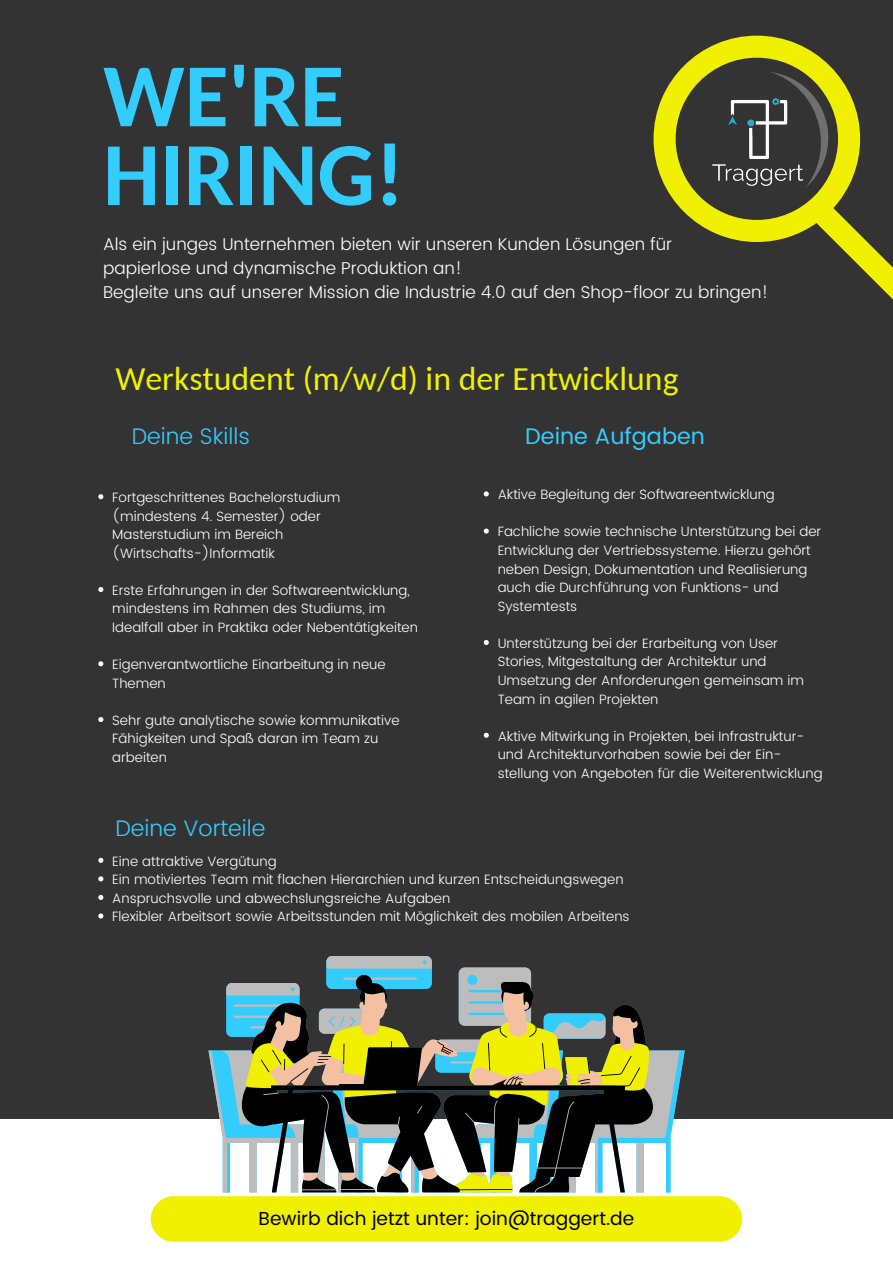
<style>
.page{position:relative;width:893px;height:1263px;background:#fff}
.page>*{position:absolute;margin:0;border:0;box-sizing:border-box;transform-origin:0 0}
.t1{font:700 90px/78.8px "Carlito";color:#3cf}
.t2{font:33.75px "Carlito";color:#f0f000}
.t3{font:300 22.5px "Poppins";color:#3cf}
.t4{font:22.5px "Poppins";color:#3cf}
.t5{font:18.75px "Poppins";color:#000}
.t6{font:300 17.1px/23.6px "Poppins";color:#fff}
.t7{font:300 13.5px/18.6px "Poppins";color:#fff}
</style>
<div class="page">
<div style="left:0;top:0;width:893px;height:1118px;background:#333"></div>
<svg style="left:653px;top:36px;width:240px;height:264px"></svg>
<div style="left:151px;top:1196px;width:591px;height:46px;background:#f0f000;border-radius:23px"></div>
<img style="left:712px;top:96px;width:92px;height:92px">
<svg style="left:208px;top:956px;width:471px;height:236px"></svg>
<svg style="left:269px;top:992px;width:369px;height:49px"></svg>
<svg style="left:356px;top:975px;width:31px;height:30px"></svg>
<svg style="left:612px;top:1004px;width:34px;height:37px"></svg>
<svg style="left:500px;top:982px;width:37px;height:29px"></svg>
<svg style="left:242px;top:1041px;width:411px;height:151px"></svg>
<svg style="left:498px;top:1028px;width:9px;height:9px"></svg>
<svg style="left:529px;top:1027px;width:9px;height:10px"></svg>
<svg style="left:601px;top:1056px;width:30px;height:20px"></svg>
<svg style="left:437px;top:1041px;width:16px;height:13px"></svg>
<svg style="left:578px;top:1057px;width:12px;height:27px"></svg>
<svg style="left:317px;top:1056px;width:14px;height:7px"></svg>
<svg style="left:343px;top:1043px;width:1px;height:21px"></svg>
<svg style="left:251px;top:1002px;width:58px;height:80px;background:#858853"></svg>
<svg style="left:542px;top:1043px;width:3px;height:26px"></svg>
<svg style="left:488px;top:1043px;width:2px;height:27px"></svg>
<svg style="left:263px;top:1090px;width:319px;height:103px"></svg>
<svg style="left:98px;top:858px;width:5px;height:5px"></svg>
<svg style="left:98px;top:876px;width:5px;height:5px"></svg>
<svg style="left:98px;top:895px;width:5px;height:5px"></svg>
<svg style="left:98px;top:913px;width:5px;height:5px"></svg>
<svg style="left:98px;top:494px;width:5px;height:5px"></svg>
<svg style="left:98px;top:587px;width:5px;height:5px"></svg>
<svg style="left:98px;top:661px;width:5px;height:5px"></svg>
<svg style="left:98px;top:717px;width:5px;height:5px"></svg>
<svg style="left:484px;top:491px;width:5px;height:5px"></svg>
<svg style="left:484px;top:528px;width:5px;height:6px"></svg>
<svg style="left:484px;top:640px;width:5px;height:5px"></svg>
<svg style="left:484px;top:733px;width:5px;height:5px"></svg>
<h1 class="t1" style="left:103px;top:64px;width:302px">WE'RE<br>HIRING!</h1>
<p class="t6" style="left:103px;top:233px;width:667px">Als ein junges Unternehmen bieten wir unseren Kunden Lösungen für<br>papierlose und dynamische Produktion an!<br>Begleite uns auf unserer Mission die Industrie 4.0 auf den Shop-floor zu bringen!</p>
<h2 class="t2" style="left:115px;top:365px;width:564px">Werkstudent (m/w/d) in der Entwicklung</h2>
<h3 class="t3" style="left:132px;top:423px;width:120px">Deine Skills</h3>
<h3 class="t4" style="left:525px;top:423px;width:181px">Deine Aufgaben</h3>
<p class="t7" style="left:112px;top:488px;width:230px">Fortgeschrittenes Bachelorstudium (mindestens 4. Semester) oder<br>Masterstudium im Bereich (Wirtschafts-)Informatik</p>
<p class="t7" style="left:112px;top:581px;width:307px">Erste Erfahrungen in der Softwareentwicklung, mindestens im Rahmen des Studiums, im<br>Idealfall aber in Praktika oder Nebentätigkeiten</p>
<p class="t7" style="left:112px;top:655px;width:275px">Eigenverantwortliche Einarbeitung in neue<br>Themen</p>
<p class="t7" style="left:112px;top:711px;width:289px">Sehr gute analytische sowie kommunikative<br>Fähigkeiten und Spaß daran im Team zu arbeiten</p>
<p class="t7" style="left:498px;top:485px;width:279px">Aktive Begleitung der Softwareentwicklung</p>
<p class="t7" style="left:498px;top:522px;width:325px">Fachliche sowie technische Unterstützung bei der Entwicklung der Vertriebssysteme. Hierzu gehört neben Design, Dokumentation und Realisierung auch die Durchführung von Funktions- und Systemtests</p>
<p class="t7" style="left:498px;top:634px;width:308px">Unterstützung bei der Erarbeitung von User Stories, Mitgestaltung der Architektur und Umsetzung der Anforderungen gemeinsam im Team in agilen Projekten</p>
<p class="t7" style="left:498px;top:727px;width:326px">Aktive Mitwirkung in Projekten, bei Infrastruktur&shy;und Architekturvorhaben sowie bei der Ein&shy;stellung von Angeboten für die Weiterentwicklung</p>
<h3 class="t3" style="left:115px;top:814px;width:151px">Deine Vorteile</h3>
<p class="t7" style="left:112px;top:852px;width:519px">Eine attraktive Vergütung<br>Ein motiviertes Team mit flachen Hierarchien und kurzen Entscheidungswegen Anspruchsvolle und abwechslungsreiche Aufgaben<br>Flexibler Arbeitsort sowie Arbeitsstunden mit Möglichkeit des mobilen Arbeitens</p>
<h3 class="t5" style="left:259px;top:1207px;width:377px">Bewirb dich jetzt unter: join@traggert.de</h3>
</div>
